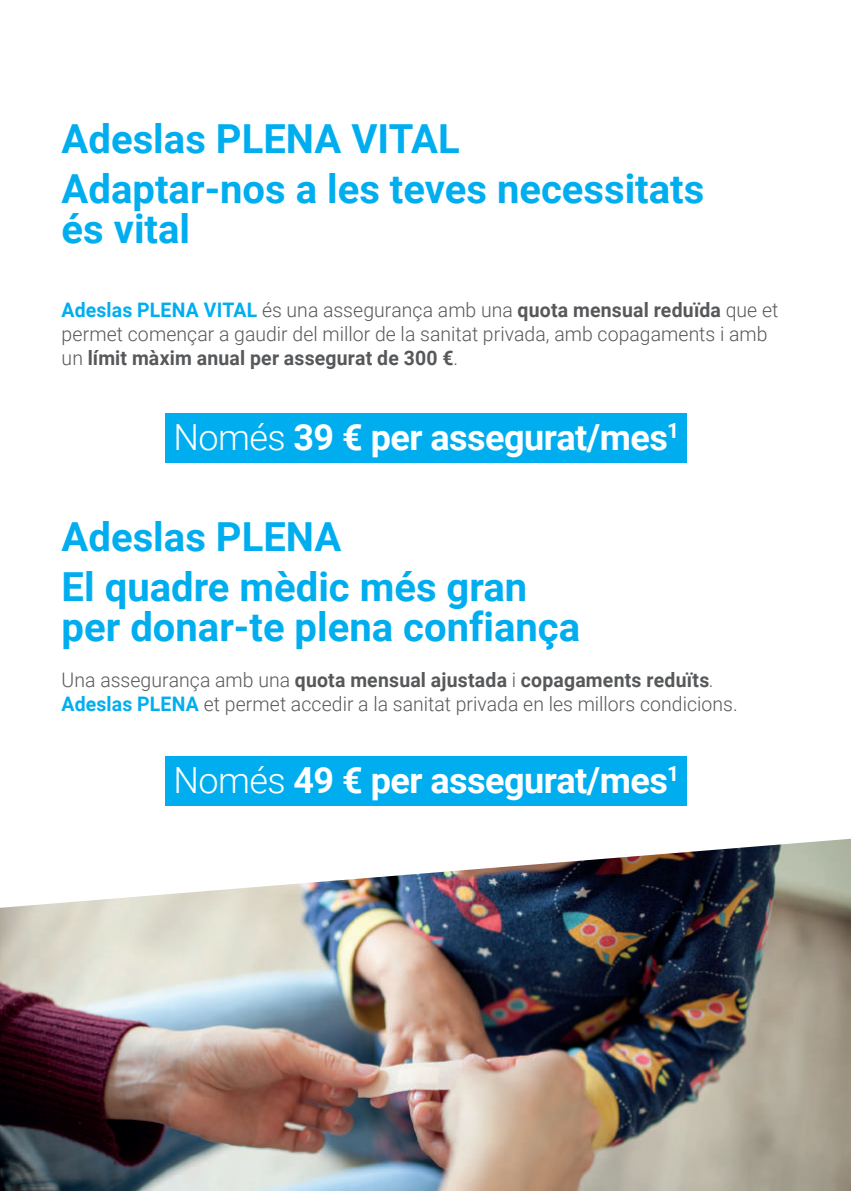
<style>
.page{position:relative;width:851px;height:1191px;background:#fff}
.page>*{position:absolute;margin:0;border:0;box-sizing:border-box;transform-origin:0 0}
.t1{font:700 40px/50px "Roboto";color:#00aeef}
.t2{font:700 36px "Roboto";letter-spacing:-.015em;color:#fff}
.t3{font:300 20px/24px "Roboto";letter-spacing:.005em;color:#57585a}
.s1{font-weight:700;color:#00aeef}
.s2{font-weight:700}
.s3{font-weight:300}
</style>
<div class="page">
<img style="left:0;top:838px;width:850px;height:353px">
<div style="left:164px;top:413px;width:522px;height:49px;background:#00aeef"></div>
<div style="left:164px;top:756px;width:522px;height:49px;background:#00aeef"></div>
<h1 class="t1" style="left:62px;top:112px;width:644px">Adeslas PLENA VITAL<br>Adaptar-nos a les teves necessitats</h1>
<h1 class="t1" style="left:62px;top:202px;width:130px">és vital</h1>
<p class="t3" style="left:62px;top:297px;width:718px"><span class="s1">Adeslas PLENA VITAL</span> és una assegurança amb una <span class="s2">quota mensual reduïda</span> que et permet començar a gaudir del millor de la sanitat privada, amb copagaments i amb un <span class="s2">límit màxim anual per assegurat de 300 €</span>.</p>
<h2 class="t2" style="left:173px;top:411px;width:507px"><span class="s3">Només</span> 39 € per assegurat/mes<sup>1</sup></h2>
<h1 class="t1" style="left:62px;top:510px;width:467px">Adeslas PLENA<br>El quadre mèdic més gran</h1>
<h1 class="t1" style="left:62px;top:600px;width:520px">per donar-te plena confiança</h1>
<p class="t3" style="left:62px;top:667px;width:677px">Una assegurança amb una <span class="s2">quota mensual ajustada</span> i <span class="s2">copagaments reduïts</span>.<br><span class="s1">Adeslas PLENA</span> et permet accedir a la sanitat privada en les millors condicions.</p>
<h2 class="t2" style="left:173px;top:754px;width:507px"><span class="s3">Només</span> 49 € per assegurat/mes<sup>1</sup></h2>
</div>
